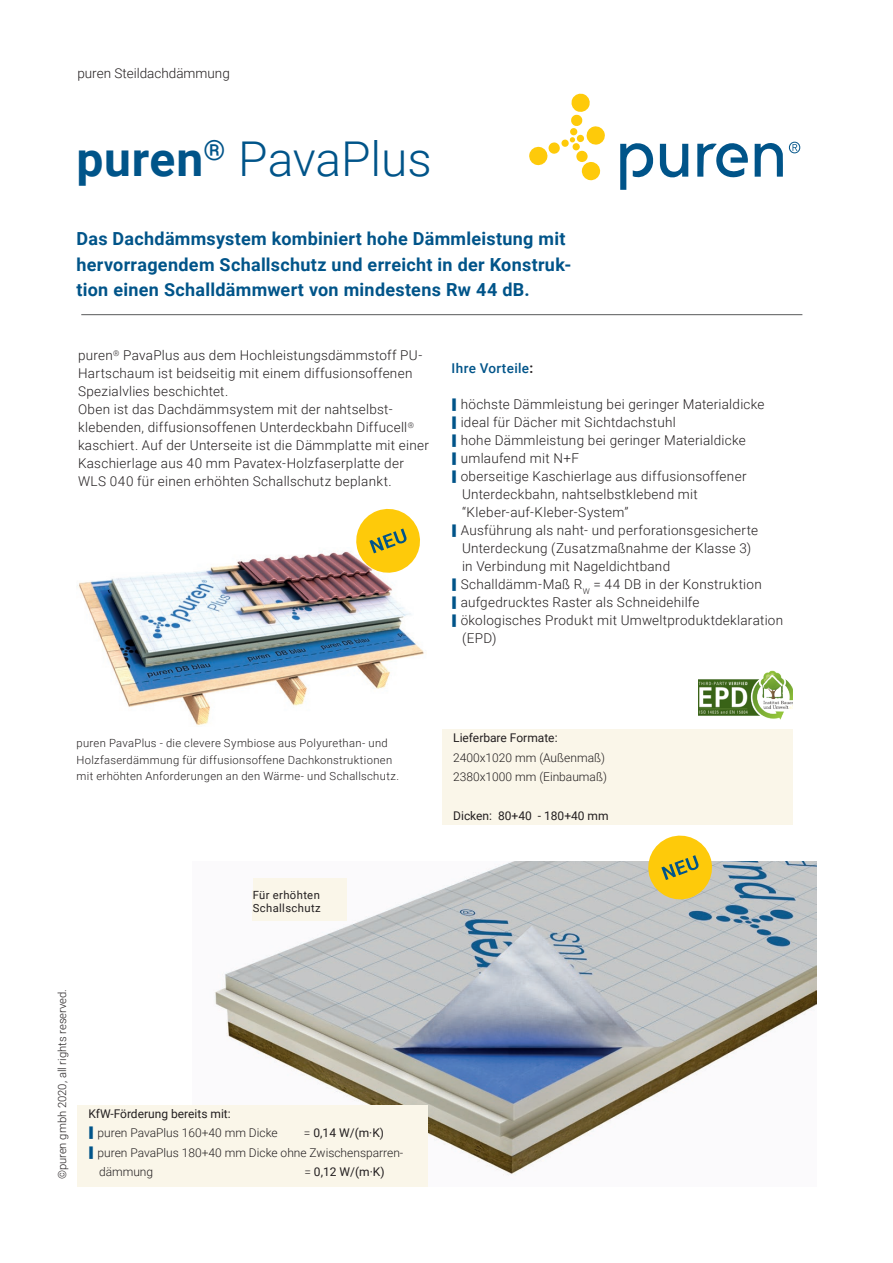
<style>
.page{position:relative;width:893px;height:1263px;background:#fff}
.page>*{position:absolute;margin:0;border:0;box-sizing:border-box;transform-origin:0 0}
.t1{font:300 48px "Roboto";letter-spacing:-.005em;color:#005489}
.t2{font:700 18px/25.5px "Roboto";letter-spacing:.015em;color:#005489}
.t3{font:300 13.5px/18px "Roboto";letter-spacing:.02em;color:#231f20}
.t4{font:300 13.5px "Roboto";color:#231f20}
.t5{font:500 13.5px "Roboto";letter-spacing:.025em;color:#005489}
.t6{font:300 12px/19.5px "Roboto";color:#231f20}
.t7{font:12px "Roboto";color:#231f20}
.t8{font:300 11.25px/16.5px "Roboto";letter-spacing:.025em;color:#231f20}
.t9{font:300 11.25px "Roboto";color:#231f20}
.t10{font:11.25px/13.5px "Roboto";letter-spacing:.035em;color:#231f20}
.s1{font-weight:700}
.s2{font-weight:700;color:#231f20}
.s3{font-weight:400}
.s4{font-weight:300}
</style>
<div class="page">
<img style="left:215px;top:861px;width:601px;height:315px">
<div style="left:253px;top:878px;width:94px;height:43px;background:#faf6e9"></div>
<img style="left:77px;top:551px;width:347px;height:174px">
<svg style="left:352px;top:508px;width:72px;height:69px"></svg>
<svg style="left:644px;top:835px;width:72px;height:68px;background:#e4ca59"></svg>
<div style="left:442px;top:729px;width:351px;height:96px;background:#faf6e9"></div>
<div style="left:77px;top:1105px;width:351px;height:82px;background:#faf6e9"></div>
<hr style="left:81px;top:314px;width:721px;height:1px;background:#57585a">
<svg style="left:789px;top:142px;width:11px;height:11px"></svg>
<svg style="left:660px;top:144px;width:28px;height:34px"></svg>
<svg style="left:755px;top:143px;width:28px;height:34px"></svg>
<svg style="left:697px;top:143px;width:51px;height:35px"></svg>
<svg style="left:620px;top:143px;width:34px;height:47px"></svg>
<svg style="left:529px;top:94px;width:76px;height:87px"></svg>
<img style="left:698px;top:671px;width:94px;height:48px">
<p class="t4" style="left:77px;top:64px;width:154px">puren Steildachdämmung</p>
<h1 class="t1" style="left:77px;top:126px;width:357px"><span class="s1">puren</span><sup>®</sup> PavaPlus</h1>
<h2 class="t2" style="left:77px;top:225px;width:496px">Das Dachdämmsystem kombiniert hohe Dämmleistung mit hervorragendem Schallschutz und erreicht in der Konstruk&shy;tion einen Schalldämmwert von mindestens Rw 44 dB.</h2>
<p class="t3" style="left:78px;top:346px;width:353px">puren<sup>®</sup> PavaPlus aus dem Hochleistungsdämmstoff PU-Hartschaum ist beidseitig mit einem diffusionsoffenen Spezialvlies beschichtet.<br>Oben ist das Dachdämmsystem mit der nahtselbst&shy;klebenden, diffusionsoffenen Unterdeckbahn Diffucell<sup>® </sup>kaschiert. Auf der Unterseite ist die Dämmplatte mit einer Kaschierlage aus 40 mm Pavatex-Holzfaserplatte der WLS 040 für einen erhöhten Schallschutz beplankt.</p>
<p class="t5" style="left:452px;top:359px;width:83px">Ihre Vorteile<span class="s2">:</span></p>
<p class="t3" style="left:461px;top:395px;width:324px">höchste Dämmleistung bei geringer Materialdicke ideal für Dächer mit Sichtdachstuhl<br>hohe Dämmleistung bei geringer Materialdicke umlaufend mit N+F<br>oberseitige Kaschierlage aus diffusionsoffener Unterdeckbahn, nahtselbstklebend mit “Kleber-auf-Kleber-System”<br>Ausführung als naht- und perforationsgesicherte Unterdeckung (Zusatzmaßnahme der Klasse 3)<br>in Verbindung mit Nageldichtband<br>Schalldämm-Maß R<sub>W</sub> = 44 DB in der Konstruktion aufgedrucktes Raster als Schneidehilfe ökologisches Produkt mit Umweltproduktdeklaration (EPD)</p>
<p class="t8" style="left:77px;top:735px;width:324px">puren PavaPlus - die clevere Symbiose aus Polyurethan- und<br>Holzfaserdämmung für diffusionsoffene Dachkonstruktionen mit erhöhten Anforderungen an den Wärme- und Schallschutz.</p>
<p class="t10" style="left:253px;top:887px;width:70px">Für erhöhten<br>Schallschutz</p>
<p class="t9" style="left:54px;top:1179px;width:192px;rotate:-90deg">©puren gmbh 2020, all rights reserved.</p>
<p class="t7" style="left:88px;top:1105px;width:144px">KfW-Förderung bereits mit:</p>
<p class="t6" style="left:98px;top:1122px;width:182px">puren PavaPlus 160+40 mm Dicke</p>
<p class="t6" style="left:98px;top:1122px;width:307px;text-indent:206px">= <span class="s3">0,14 W/(m·K) </span>puren PavaPlus 180+40 mm Dicke ohne Zwischensparren&shy;dämmung</p>
<p class="t7" style="left:304px;top:1163px;width:82px"><span class="s4">=</span> 0,12 W/(m·K)</p>
<p class="t7" style="left:453px;top:730px;width:106px">Lieferbare Formate:</p>
<p class="t6" style="left:453px;top:747px;width:155px">2400x1020 mm (Außenmaß)<br>2380x1000 mm (Einbaumaß)</p>
<p class="t7" style="left:453px;top:808px;width:157px">Dicken: 80+40 - 180+40 mm</p>
</div>
